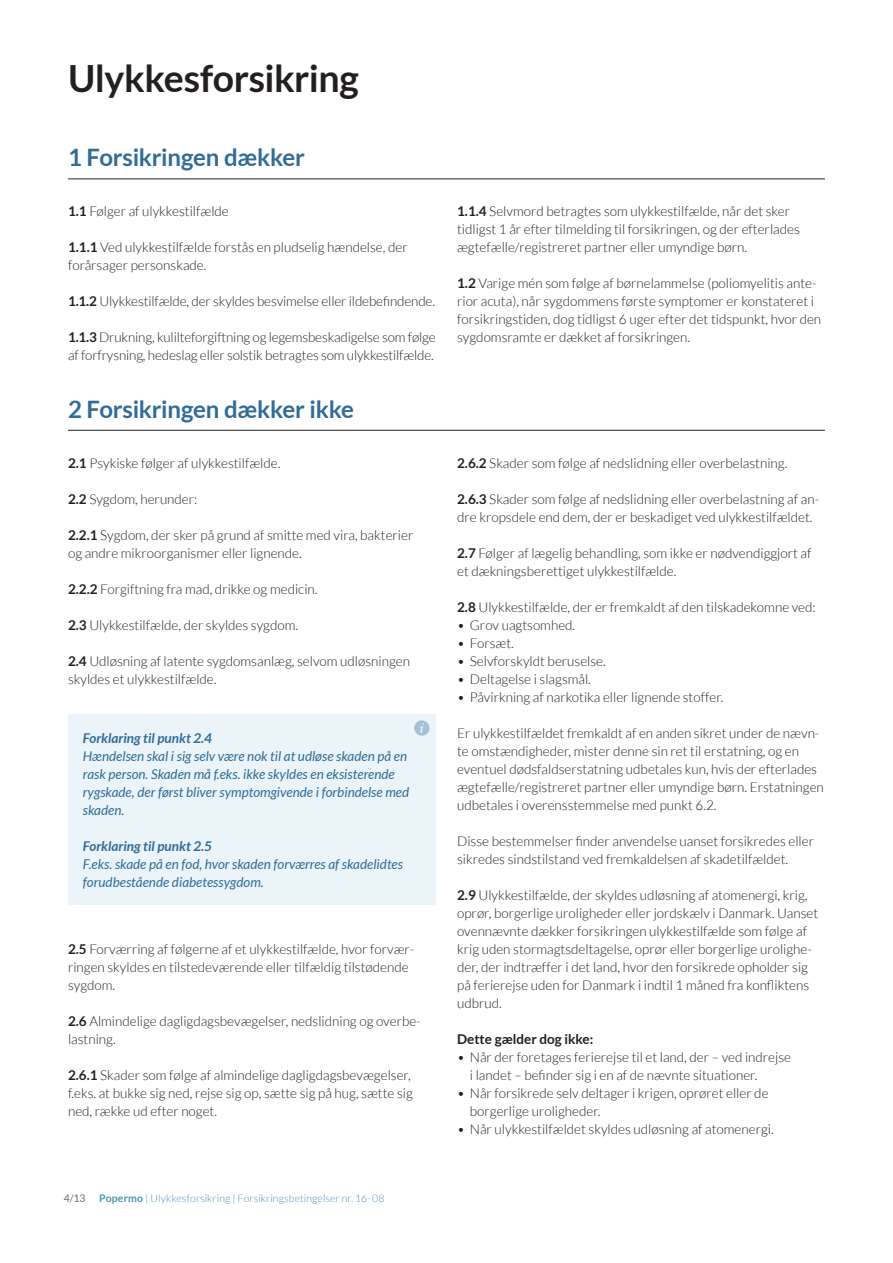
<style>
.page{position:relative;width:893px;height:1263px;background:#fff}
.page>*{position:absolute;margin:0;border:0;box-sizing:border-box;transform-origin:0 0}
.t1{font:700 37.5px "Lato";letter-spacing:-.01em;color:#231f20}
.t2{font:700 24px "Lato";letter-spacing:-.015em;color:#316b98}
.t3{font:300 13.5px/18px "Lato";color:#231f20}
.t4{font:italic 13.5px/18px "Lato";color:#316b98}
.t5{font:italic 700 13.5px "Lato";color:#316b98}
.t6{font:700 13.5px "Lato";color:#231f20}
.t7{font:300 10.5px "Lato";letter-spacing:.01em;color:#4c95b5}
.t8{font:10.5px "Lato";color:#6c6d70}
.s1{font-weight:700}
</style>
<div class="page">
<hr style="left:68px;top:179px;width:757px;height:1px;background:#231f20">
<hr style="left:68px;top:430px;width:757px;height:1px;background:#231f20">
<div style="left:68px;top:714px;width:368px;height:191px;background:#ebf5f9"></div>
<div style="left:414px;top:720px;width:15px;height:16px;background:#a3c1d5;border-radius:50%"></div>
<svg style="left:420px;top:723px;width:4px;height:10px"></svg>
<h1 class="t1" style="left:68px;top:56px;width:292px">Ulykkesforsikring</h1>
<h2 class="t2" style="left:68px;top:144px;width:238px">1 Forsikringen dækker</h2>
<p class="t3" style="left:68px;top:202px;width:162px"><span class="s1">1.1</span> Følger af ulykkestilfælde</p>
<p class="t3" style="left:68px;top:238px;width:341px"><span class="s1">1.1.1</span> Ved ulykkestilfælde forstås en pludselig hændelse, der forårsager personskade.</p>
<p class="t3" style="left:68px;top:292px;width:369px"><span class="s1">1.1.2</span> Ulykkestilfælde, der skyldes besvimelse eller ildebefindende.</p>
<p class="t3" style="left:68px;top:328px;width:369px"><span class="s1">1.1.3</span> Drukning, kulilteforgiftning og legemsbeskadigelse som følge af forfrysning, hedeslag eller solstik betragtes som ulykkestilfælde.</p>
<h2 class="t2" style="left:68px;top:395px;width:287px">2 Forsikringen dækker ikke</h2>
<p class="t3" style="left:68px;top:454px;width:214px"><span class="s1">2.1</span> Psykiske følger af ulykkestilfælde.</p>
<p class="t3" style="left:68px;top:490px;width:131px"><span class="s1">2.2</span> Sygdom, herunder:</p>
<p class="t3" style="left:68px;top:526px;width:347px"><span class="s1">2.2.1</span> Sygdom, der sker på grund af smitte med vira, bakterier og andre mikroorganismer eller lignende.</p>
<p class="t3" style="left:68px;top:580px;width:251px"><span class="s1">2.2.2</span> Forgiftning fra mad, drikke og medicin.</p>
<p class="t3" style="left:68px;top:616px;width:232px"><span class="s1">2.3</span> Ulykkestilfælde, der skyldes sygdom.</p>
<p class="t3" style="left:68px;top:652px;width:343px"><span class="s1">2.4</span> Udløsning af latente sygdomsanlæg, selvom udløsningen skyldes et ulykkestilfælde.</p>
<p class="t5" style="left:83px;top:730px;width:131px">Forklaring til punkt 2.4</p>
<p class="t4" style="left:83px;top:747px;width:328px">Hændelsen skal i sig selv være nok til at udløse skaden på en rask person. Skaden må f.eks. ikke skyldes en eksisterende rygskade, der først bliver symptomgivende i forbindelse med skaden.</p>
<p class="t5" style="left:83px;top:838px;width:131px">Forklaring til punkt 2.5</p>
<p class="t4" style="left:83px;top:855px;width:322px">F.eks. skade på en fod, hvor skaden forværres af skadelidtes forudbestående diabetessygdom.</p>
<p class="t3" style="left:68px;top:940px;width:348px"><span class="s1">2.5</span> Forværring af følgerne af et ulykkestilfælde, hvor forvær&shy;ringen skyldes en tilstedeværende eller tilfældig tilstødende sygdom.</p>
<p class="t3" style="left:68px;top:1012px;width:354px"><span class="s1">2.6</span> Almindelige dagligdagsbevægelser, nedslidning og overbe&shy;lastning.</p>
<p class="t3" style="left:68px;top:1066px;width:346px"><span class="s1">2.6.1</span> Skader som følge af almindelige dagligdagsbevægelser, f.eks. at bukke sig ned, rejse sig op, sætte sig på hug, sætte sig ned, række ud efter noget.</p>
<p class="t3" style="left:457px;top:202px;width:344px"><span class="s1">1.1.4</span> Selvmord betragtes som ulykkestilfælde, når det sker tidligst 1 år efter tilmelding til forsikringen, og der efterlades ægtefælle/registreret partner eller umyndige børn.</p>
<p class="t3" style="left:457px;top:274px;width:366px"><span class="s1">1.2</span> Varige mén som følge af børnelammelse (poliomyelitis ante&shy;rior acuta), når sygdommens første symptomer er konstateret i forsikringstiden, dog tidligst 6 uger efter det tidspunkt, hvor den sygdomsramte er dækket af forsikringen.</p>
<p class="t3" style="left:457px;top:454px;width:332px"><span class="s1">2.6.2</span> Skader som følge af nedslidning eller overbelastning.</p>
<p class="t3" style="left:457px;top:490px;width:364px"><span class="s1">2.6.3</span> Skader som følge af nedslidning eller overbelastning af an&shy;dre kropsdele end dem, der er beskadiget ved ulykkestilfældet.</p>
<p class="t3" style="left:457px;top:544px;width:356px"><span class="s1">2.7</span> Følger af lægelig behandling, som ikke er nødvendiggjort af et dækningsberettiget ulykkestilfælde.</p>
<p class="t3" style="left:457px;top:598px;width:360px"><span class="s1">2.8</span> Ulykkestilfælde, der er fremkaldt af den tilskadekomne ved:</p>
<p class="t3" style="left:457px;top:616px;width:120px">• Grov uagtsomhed.</p>
<p class="t3" style="left:457px;top:634px;width:58px">• Forsæt.</p>
<p class="t3" style="left:457px;top:652px;width:150px">• Selvforskyldt beruselse.</p>
<p class="t3" style="left:457px;top:670px;width:135px">• Deltagelse i slagsmål.</p>
<p class="t3" style="left:457px;top:688px;width:268px">• Påvirkning af narkotika eller lignende stoffer.</p>
<p class="t3" style="left:457px;top:724px;width:368px">Er ulykkestilfældet fremkaldt af en anden sikret under de nævn&shy;te omstændigheder, mister denne sin ret til erstatning, og en eventuel dødsfaldserstatning udbetales kun, hvis der efterlades ægtefælle/registreret partner eller umyndige børn. Erstatningen udbetales i overensstemmelse med punkt 6.2.</p>
<p class="t3" style="left:457px;top:832px;width:358px">Disse bestemmelser finder anvendelse uanset forsikredes eller sikredes sindstilstand ved fremkaldelsen af skadetilfældet.</p>
<p class="t3" style="left:457px;top:886px;width:363px"><span class="s1">2.9</span> Ulykkestilfælde, der skyldes udløsning af atomenergi, krig, oprør, borgerlige uroligheder eller jordskælv i Danmark. Uanset ovennævnte dækker forsikringen ulykkestilfælde som følge af krig uden stormagtsdeltagelse, oprør eller borgerlige urolighe&shy;der, der indtræffer i det land, hvor den forsikrede opholder sig på ferierejse uden for Danmark i indtil 1 måned fra konfliktens udbrud.</p>
<p class="t6" style="left:457px;top:1031px;width:138px">Dette gælder dog ikke:</p>
<p class="t3" style="left:470px;top:1048px;width:323px;text-indent:-13px">• Når der foretages ferierejse til et land, der – ved indrejse i landet – befinder sig i en af de nævnte situationer.</p>
<p class="t3" style="left:470px;top:1084px;width:300px;text-indent:-13px">• Når forsikrede selv deltager i krigen, oprøret eller de borgerlige uroligheder.</p>
<p class="t3" style="left:457px;top:1120px;width:318px">• Når ulykkestilfældet skyldes udløsning af atomenergi.</p>
<p class="t8" style="left:64px;top:1192px;width:23px">4/13</p>
<p class="t7" style="left:99px;top:1192px;width:287px"><span class="s1">Popermo</span> | Ulykkesforsikring | Forsikringsbetingelser nr. 16-08</p>
</div>
